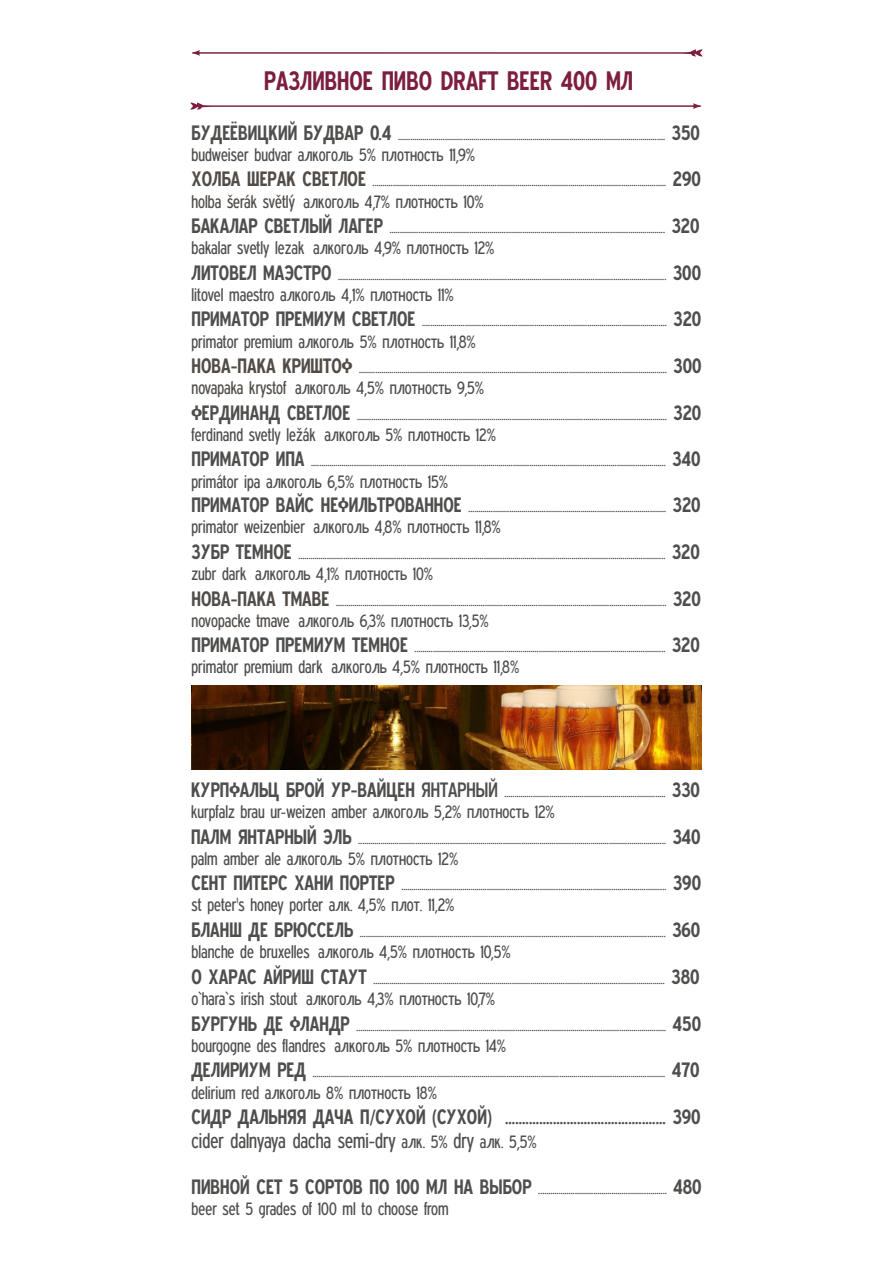
<style>
.page{position:relative;width:893px;height:1263px;background:#fff}
.page>*{position:absolute;margin:0;border:0;box-sizing:border-box;transform-origin:0 0}
.t1{font:700 27px "Expressway Cd";color:#7c1e40}
.t2{font:700 21px "Expressway Cd";color:#4e4e4d}
.t3{font:21px "Expressway Cd Bk";color:#4e4e4d}
.t4{font:18px "Expressway Cd Bk";color:#4e4e4d}
.t5{font:13.5px "Expressway Cd";color:#4e4e4d}
.s1{font-weight:700;font-size:21px}
.s2{font-weight:700;font-size:21px;color:#524c48}
.s3{color:#524c48}
.s4{font-size:21px}
.s5{font-size:18px}
</style>
<div class="page">
<svg style="left:192px;top:49px;width:511px;height:8px"></svg>
<svg style="left:190px;top:102px;width:511px;height:8px"></svg>
<img style="left:192px;top:685px;width:510px;height:84px">
<h1 class="t1" style="left:264px;top:69px;width:371px">РАЗЛИВНОЕ ПИВО DRAFT BEER 400 МЛ</h1>
<p class="t5" style="left:191px;top:129px;width:510px"><span class="s1">БУДЕЁВИЦКИЙ БУДВАР 0.4</span> ................................................................................................................................... <span class="s1">350</span></p>
<h3 class="t4" style="left:191px;top:147px;width:285px">budweiser budvar алкоголь 5% плотность 11,9%</h3>
<p class="t5" style="left:191px;top:176px;width:511px"><span class="s2">ХОЛБА ШЕРАК СВЕТЛОЕ</span> ................................................................................................................................................ <span class="s1">290</span></p>
<h3 class="t4" style="left:191px;top:194px;width:294px"><span class="s3">holba šerák světlý</span> алкоголь 4,7% плотность 10%</h3>
<p class="t5" style="left:191px;top:223px;width:509px"><span class="s1">БАКАЛАР СВЕТЛЫЙ ЛАГЕР</span> ....................................................................................................................................... <span class="s1">320</span></p>
<h3 class="t4" style="left:191px;top:240px;width:305px">bakalar svetly lezak алкоголь 4,9% плотность 12%</h3>
<p class="t5" style="left:191px;top:269px;width:511px"><span class="s1">ЛИТОВЕЛ МАЭСТРО</span> ................................................................................................................................................................. <span class="s1">300</span></p>
<h3 class="t4" style="left:191px;top:287px;width:264px">litovel maestro алкоголь 4,1% плотность 11%</h3>
<p class="t5" style="left:191px;top:316px;width:511px"><span class="s1">ПРИМАТОР ПРЕМИУМ СВЕТЛОЕ</span> ........................................................................................................................ <span class="s1">320</span></p>
<h3 class="t4" style="left:191px;top:334px;width:286px">primator premium алкоголь 5% плотность 11,8%</h3>
<p class="t5" style="left:191px;top:363px;width:512px"><span class="s2">НОВА-ПАКА КРИШТОФ</span> ....................................................................................................................................................... <span class="s1">300</span></p>
<h3 class="t4" style="left:191px;top:381px;width:294px"><span class="s3">novapaka krystof</span> алкоголь 4,5% плотность 9,5%</h3>
<p class="t5" style="left:191px;top:410px;width:511px"><span class="s1">ФЕРДИНАНД СВЕТЛОЕ</span> ........................................................................................................................................................ <span class="s1">320</span></p>
<h3 class="t4" style="left:191px;top:427px;width:306px">ferdinand svetly ležák алкоголь 5% плотность 12%</h3>
<p class="t5" style="left:191px;top:456px;width:511px"><span class="s1">ПРИМАТОР ИПА</span> .............................................................................................................................................................................. <span class="s1">340</span></p>
<h3 class="t4" style="left:191px;top:474px;width:258px">primátor ipa алкоголь 6,5% плотность 15%</h3>
<p class="t5" style="left:191px;top:502px;width:511px"><span class="s1">ПРИМАТОР ВАЙС НЕФИЛЬТРОВАННОЕ</span> ................................................................................................. <span class="s1">320</span></p>
<h3 class="t4" style="left:191px;top:520px;width:311px">primator weizenbier алкоголь 4,8% плотность 11,8%</h3>
<p class="t5" style="left:191px;top:549px;width:510px"><span class="s1">ЗУБР ТЕМНОЕ</span> .................................................................................................................................................................................... <span class="s1">320</span></p>
<h3 class="t4" style="left:191px;top:566px;width:243px">zubr dark алкоголь 4,1% плотность 10%</h3>
<p class="t5" style="left:191px;top:595px;width:511px"><span class="s2">НОВА-ПАКА ТМАВЕ</span> .................................................................................................................................................................. <span class="s1">320</span></p>
<h3 class="t4" style="left:191px;top:613px;width:299px"><span class="s3">novopacke tmave</span> алкоголь 6,3% плотность 13,5%</h3>
<p class="t5" style="left:191px;top:642px;width:510px"><span class="s1">ПРИМАТОР ПРЕМИУМ ТЕМНОЕ</span> ........................................................................................................................... <span class="s1">320</span></p>
<h3 class="t4" style="left:191px;top:660px;width:329px">primator premium dark алкоголь 4,5% плотность 11,8%</h3>
<p class="t5" style="left:191px;top:786px;width:510px"><span class="s1">КУРПФАЛЬЦ БРОЙ УР-ВАЙЦЕН</span> <span class="s4">ЯНТАРНЫЙ</span> ............................................................................... <span class="s1">330</span></p>
<h3 class="t4" style="left:191px;top:804px;width:365px">kurpfalz brau ur-weizen amber алкоголь 5,2% плотность 12%</h3>
<p class="t5" style="left:191px;top:833px;width:511px"><span class="s1">ПАЛМ ЯНТАРНЫЙ ЭЛЬ</span> ....................................................................................................................................................... <span class="s1">340</span></p>
<h3 class="t4" style="left:191px;top:851px;width:269px">palm amber ale алкоголь 5% плотность 12%</h3>
<p class="t5" style="left:191px;top:880px;width:511px"><span class="s1">СЕНТ ПИТЕРС ХАНИ ПОРТЕР</span> .................................................................................................................................. <span class="s1">390</span></p>
<h3 class="t4" style="left:191px;top:898px;width:264px">st peter's honey porter алк. 4,5% плот. 11,2%</h3>
<p class="t5" style="left:191px;top:927px;width:510px"><span class="s1">БЛАНШ ДЕ БРЮССЕЛЬ</span> ...................................................................................................................................................... <span class="s1">360</span></p>
<h3 class="t4" style="left:191px;top:944px;width:321px">blanche de bruxelles алкоголь 4,5% плотность 10,5%</h3>
<p class="t5" style="left:191px;top:973px;width:510px"><span class="s1">О ХАРАС АЙРИШ СТАУТ</span> ............................................................................................................................................... <span class="s1">380</span></p>
<h3 class="t4" style="left:191px;top:991px;width:305px">o`hara`s irish stout алкоголь 4,3% плотность 10,7%</h3>
<p class="t5" style="left:191px;top:1020px;width:511px"><span class="s1">БУРГУНЬ ДЕ ФЛАНДР</span> ........................................................................................................................................................ <span class="s1">450</span></p>
<h3 class="t4" style="left:191px;top:1038px;width:316px">bourgogne des flandres алкоголь 5% плотность 14%</h3>
<p class="t5" style="left:191px;top:1067px;width:510px"><span class="s1">ДЕЛИРИУМ РЕД</span> ............................................................................................................................................................................. <span class="s1">470</span></p>
<h3 class="t4" style="left:191px;top:1085px;width:247px">delirium red алкоголь 8% плотность 18%</h3>
<h2 class="t2" style="left:191px;top:1107px;width:511px">СИДР ДАЛЬНЯЯ ДАЧА П/СУХОЙ (СУХОЙ) ............................................... 390</h2>
<h2 class="t3" style="left:191px;top:1132px;width:347px">cider dalnyaya dacha semi-dry <span class="s5">алк. 5%</span> dry <span class="s5">алк. 5,5%</span></h2>
<p class="t5" style="left:191px;top:1183px;width:512px"><span class="s1">ПИВНОЙ СЕТ 5 СОРТОВ ПО 100 МЛ НА ВЫБОР</span> ............................................................... <span class="s1">480</span></p>
<h3 class="t4" style="left:191px;top:1201px;width:259px">beer set 5 grades of 100 ml to choose from</h3>
</div>
